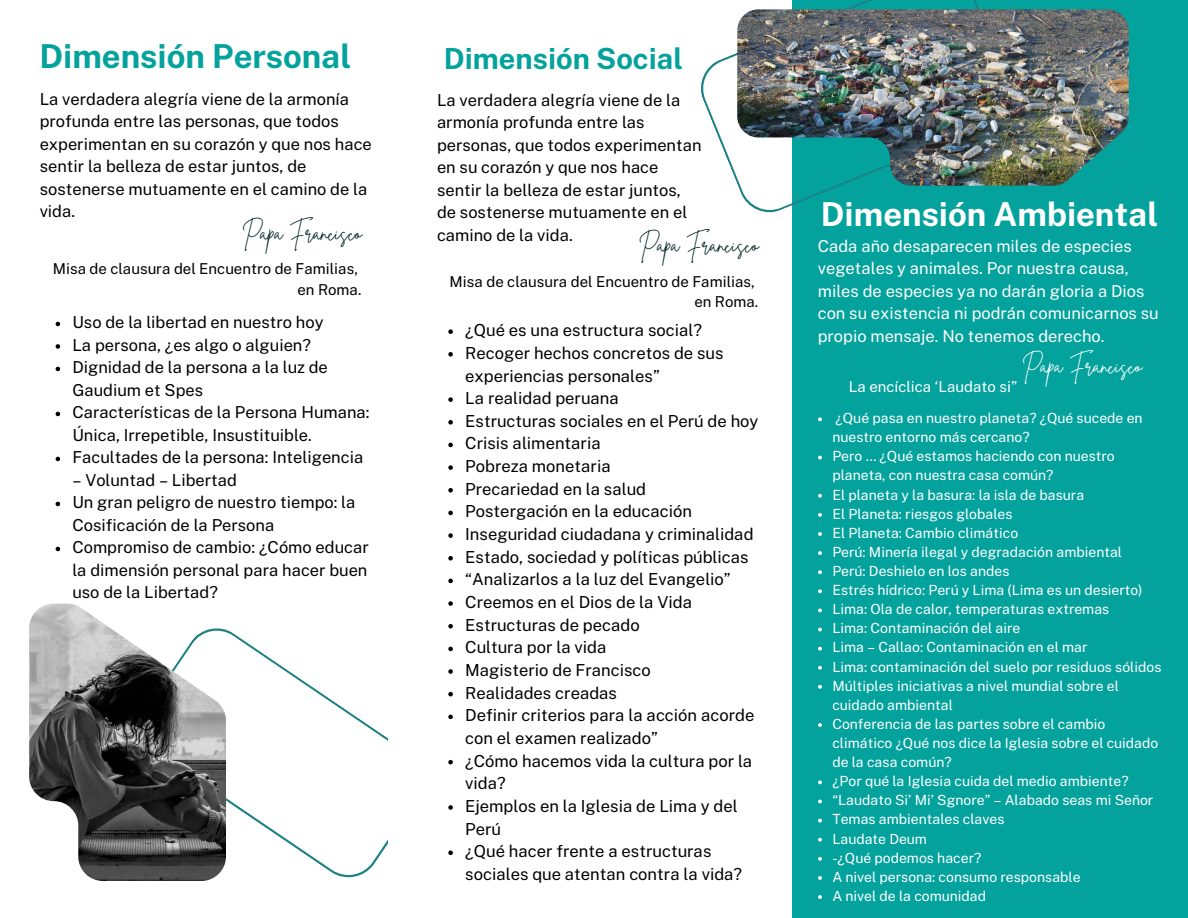
<style>
.page{position:relative;width:1188px;height:918px;background:#fff}
.page>*{position:absolute;margin:0;border:0;box-sizing:border-box;transform-origin:0 0}
.t1{font:700 33px "Public Sans";color:#fff}
.t2{font:700 33px "Public Sans";color:#04a29d}
.t3{font:700 29.1px "Public Sans";color:#04a29d}
.t4{font:21px "Brittany Signature";color:#072a2b}
.t5{font:21px "Brittany Signature";color:#fff}
.t6{font:16.65px/22.6px "Public Sans";color:#000}
.t7{font:16.5px/22.5px "Public Sans";color:#000}
.t8{font:16.5px/22.5px "Public Sans";color:#fff}
.t9{font:15px/20.2px "Public Sans";color:#000;text-align:right}
.t10{font:15px "Public Sans";color:#fff}
.t11{font:13.95px/19px "Public Sans";color:#fff}
</style>
<div class="page">
<svg style="left:226px;top:629px;width:162px;height:249px"></svg>
<div style="left:792px;top:0;width:396px;height:918px;background:#04a29d"></div>
<img style="left:29px;top:604px;width:197px;height:277px">
<svg style="left:701px;top:0;width:315px;height:213px"></svg>
<img style="left:737px;top:9px;width:392px;height:176px">
<svg style="left:56px;top:322px;width:4px;height:4px"></svg>
<svg style="left:56px;top:344px;width:4px;height:5px"></svg>
<svg style="left:56px;top:367px;width:4px;height:4px"></svg>
<svg style="left:56px;top:412px;width:4px;height:4px"></svg>
<svg style="left:56px;top:457px;width:4px;height:4px"></svg>
<svg style="left:56px;top:502px;width:4px;height:4px"></svg>
<svg style="left:56px;top:547px;width:4px;height:4px"></svg>
<svg style="left:448px;top:329px;width:5px;height:5px"></svg>
<svg style="left:448px;top:352px;width:5px;height:5px"></svg>
<svg style="left:448px;top:397px;width:5px;height:5px"></svg>
<svg style="left:448px;top:420px;width:5px;height:5px"></svg>
<svg style="left:448px;top:443px;width:5px;height:4px"></svg>
<svg style="left:448px;top:465px;width:5px;height:5px"></svg>
<svg style="left:448px;top:488px;width:5px;height:5px"></svg>
<svg style="left:448px;top:511px;width:5px;height:4px"></svg>
<svg style="left:448px;top:533px;width:5px;height:5px"></svg>
<svg style="left:448px;top:556px;width:5px;height:5px"></svg>
<svg style="left:448px;top:579px;width:5px;height:4px"></svg>
<svg style="left:448px;top:601px;width:5px;height:5px"></svg>
<svg style="left:448px;top:624px;width:5px;height:4px"></svg>
<svg style="left:448px;top:647px;width:5px;height:4px"></svg>
<svg style="left:448px;top:669px;width:5px;height:5px"></svg>
<svg style="left:448px;top:692px;width:5px;height:4px"></svg>
<svg style="left:448px;top:715px;width:5px;height:4px"></svg>
<svg style="left:448px;top:760px;width:5px;height:4px"></svg>
<svg style="left:448px;top:805px;width:5px;height:5px"></svg>
<svg style="left:448px;top:851px;width:5px;height:4px"></svg>
<svg style="left:818px;top:417px;width:4px;height:4px"></svg>
<svg style="left:818px;top:456px;width:4px;height:3px"></svg>
<svg style="left:818px;top:494px;width:4px;height:4px"></svg>
<svg style="left:818px;top:513px;width:4px;height:4px"></svg>
<svg style="left:818px;top:532px;width:4px;height:4px"></svg>
<svg style="left:818px;top:551px;width:4px;height:4px"></svg>
<svg style="left:818px;top:570px;width:4px;height:4px"></svg>
<svg style="left:818px;top:589px;width:4px;height:4px"></svg>
<svg style="left:818px;top:609px;width:4px;height:3px"></svg>
<svg style="left:818px;top:628px;width:4px;height:3px"></svg>
<svg style="left:818px;top:647px;width:4px;height:4px"></svg>
<svg style="left:818px;top:666px;width:4px;height:4px"></svg>
<svg style="left:818px;top:685px;width:4px;height:4px"></svg>
<svg style="left:818px;top:723px;width:4px;height:4px"></svg>
<svg style="left:818px;top:780px;width:4px;height:4px"></svg>
<svg style="left:818px;top:800px;width:4px;height:3px"></svg>
<svg style="left:818px;top:819px;width:4px;height:4px"></svg>
<svg style="left:818px;top:838px;width:4px;height:4px"></svg>
<svg style="left:818px;top:857px;width:4px;height:4px"></svg>
<svg style="left:818px;top:876px;width:4px;height:4px"></svg>
<svg style="left:818px;top:895px;width:4px;height:4px"></svg>
<p class="t2" style="left:39px;top:37px;width:313px">Dimensión Personal</p>
<p class="t7" style="left:40px;top:87px;width:334px">La verdadera alegría viene de la armonía profunda entre las personas, que todos experimentan en su corazón y que nos hace sentir la belleza de estar juntos, de sostenerse mutuamente en el camino de la vida.</p>
<p class="t4" style="left:242px;top:219px;width:121px">Papa Francisco</p>
<p class="t9" style="left:53px;top:259px;width:310px">Misa de clausura del Encuentro de Familias, en Roma.</p>
<p class="t7" style="left:72px;top:311px;width:253px">Uso de la libertad en nuestro hoy</p>
<p class="t7" style="left:72px;top:334px;width:240px">La persona, ¿es algo o alguien?</p>
<p class="t7" style="left:72px;top:356px;width:257px">Dignidad de la persona a la luz de<br>Gaudium et Spes</p>
<p class="t7" style="left:72px;top:401px;width:299px">Características de la Persona Humana:<br>Única, Irrepetible, Insustituible.</p>
<p class="t7" style="left:72px;top:446px;width:292px">Facultades de la persona: Inteligencia</p>
<p class="t7" style="left:72px;top:469px;width:166px">– Voluntad – Libertad</p>
<p class="t7" style="left:72px;top:491px;width:285px">Un gran peligro de nuestro tiempo: la<br>Cosificación de la Persona</p>
<p class="t7" style="left:72px;top:536px;width:298px;text-align:justify">Compromiso de cambio: ¿Cómo educar la dimensión personal para hacer buen uso de la Libertad?</p>
<p class="t3" style="left:444px;top:42px;width:241px">Dimensión Social</p>
<p class="t7" style="left:437px;top:89px;width:266px">La verdadera alegría viene de la armonía profunda entre las personas, que todos experimentan en su corazón y que nos hace sentir la belleza de estar juntos, de sostenerse mutuamente en el camino de la vida.</p>
<p class="t9" style="left:450px;top:271px;width:310px">Misa de clausura del Encuentro de Familias, en Roma.</p>
<p class="t4" style="left:639px;top:231px;width:121px">Papa Francisco</p>
<p class="t6" style="left:465px;top:319px;width:238px">¿Qué es una estructura social?</p>
<p class="t6" style="left:465px;top:341px;width:260px">Recoger hechos concretos de sus experiencias personales”</p>
<p class="t6" style="left:465px;top:387px;width:155px">La realidad peruana</p>
<h1 class="t6" style="left:465px;top:409px;width:295px">Estructuras sociales en el Perú de hoy</h1>
<h4 class="t6" style="left:465px;top:432px;width:137px">Crisis alimentaria</h4>
<h3 class="t6" style="left:465px;top:455px;width:147px">Pobreza monetaria</h3>
<h4 class="t6" style="left:465px;top:477px;width:182px">Precariedad en la salud</h4>
<p class="t6" style="left:465px;top:500px;width:228px">Postergación en la educación</p>
<p class="t6" style="left:465px;top:523px;width:290px">Inseguridad ciudadana y criminalidad</p>
<p class="t6" style="left:465px;top:545px;width:285px">Estado, sociedad y políticas públicas</p>
<p class="t6" style="left:465px;top:568px;width:267px">“Analizarlos a la luz del Evangelio”</p>
<p class="t6" style="left:465px;top:591px;width:228px">Creemos en el Dios de la Vida</p>
<p class="t6" style="left:465px;top:613px;width:176px">Estructuras de pecado</p>
<p class="t6" style="left:465px;top:636px;width:143px">Cultura por la vida</p>
<p class="t6" style="left:465px;top:659px;width:187px">Magisterio de Francisco</p>
<p class="t6" style="left:465px;top:681px;width:153px">Realidades creadas</p>
<p class="t6" style="left:465px;top:704px;width:291px">Definir criterios para la acción acorde con el examen realizado”</p>
<p class="t6" style="left:465px;top:749px;width:289px">¿Cómo hacemos vida la cultura por la vida?</p>
<p class="t6" style="left:465px;top:795px;width:274px">Ejemplos en la Iglesia de Lima y del<br>Perú</p>
<p class="t6" style="left:465px;top:840px;width:278px">¿Qué hacer frente a estructuras sociales que atentan contra la vida?</p>
<h3 class="t1" style="left:821px;top:195px;width:339px">Dimensión Ambiental</h3>
<h4 class="t8" style="left:818px;top:234px;width:342px">Cada año desaparecen miles de especies vegetales y animales. Por nuestra causa, miles de especies ya no darán gloria a Dios con su existencia ni podrán comunicarnos su propio mensaje. No tenemos derecho.</h4>
<p class="t5" style="left:1022px;top:352px;width:121px">Papa Francisco</p>
<p class="t10" style="left:849px;top:378px;width:170px">La encíclica ‘Laudato si”</p>
<p class="t11" style="left:832px;top:409px;width:312px">¿Qué pasa en nuestro planeta? ¿Qué sucede en nuestro entorno más cercano?</p>
<p class="t11" style="left:832px;top:447px;width:284px">Pero … ¿Qué estamos haciendo con nuestro planeta, con nuestra casa común?</p>
<p class="t11" style="left:832px;top:485px;width:253px">El planeta y la basura: la isla de basura</p>
<p class="t11" style="left:832px;top:504px;width:182px">El Planeta: riesgos globales</p>
<p class="t11" style="left:832px;top:523px;width:187px">El Planeta: Cambio climático</p>
<p class="t11" style="left:832px;top:542px;width:291px">Perú: Minería ilegal y degradación ambiental</p>
<p class="t11" style="left:832px;top:561px;width:179px">Perú: Deshielo en los andes</p>
<p class="t11" style="left:832px;top:581px;width:312px">Estrés hídrico: Perú y Lima (Lima es un desierto)</p>
<p class="t11" style="left:832px;top:600px;width:279px">Lima: Ola de calor, temperaturas extremas</p>
<h1 class="t11" style="left:832px;top:619px;width:189px">Lima: Contaminación del aire</h1>
<h4 class="t11" style="left:832px;top:638px;width:257px">Lima – Callao: Contaminación en el mar</h4>
<h3 class="t11" style="left:832px;top:657px;width:331px">Lima: contaminación del suelo por residuos sólidos</h3>
<h4 class="t11" style="left:832px;top:676px;width:288px">Múltiples iniciativas a nivel mundial sobre el cuidado ambiental</h4>
<p class="t11" style="left:832px;top:714px;width:328px">Conferencia de las partes sobre el cambio climático ¿Qué nos dice la Iglesia sobre el cuidado de la casa común?</p>
<p class="t11" style="left:832px;top:772px;width:298px">¿Por qué la Iglesia cuida del medio ambiente?</p>
<p class="t11" style="left:832px;top:791px;width:323px">“Laudato Si’ Mi’ Sgnore” – Alabado seas mi Señor</p>
<p class="t11" style="left:832px;top:810px;width:174px">Temas ambientales claves</p>
<p class="t11" style="left:832px;top:829px;width:96px">Laudate Deum</p>
<p class="t11" style="left:832px;top:848px;width:150px">-¿Qué podemos hacer?</p>
<p class="t11" style="left:832px;top:867px;width:250px">A nivel persona: consumo responsable</p>
<p class="t11" style="left:832px;top:886px;width:155px">A nivel de la comunidad</p>
</div>
